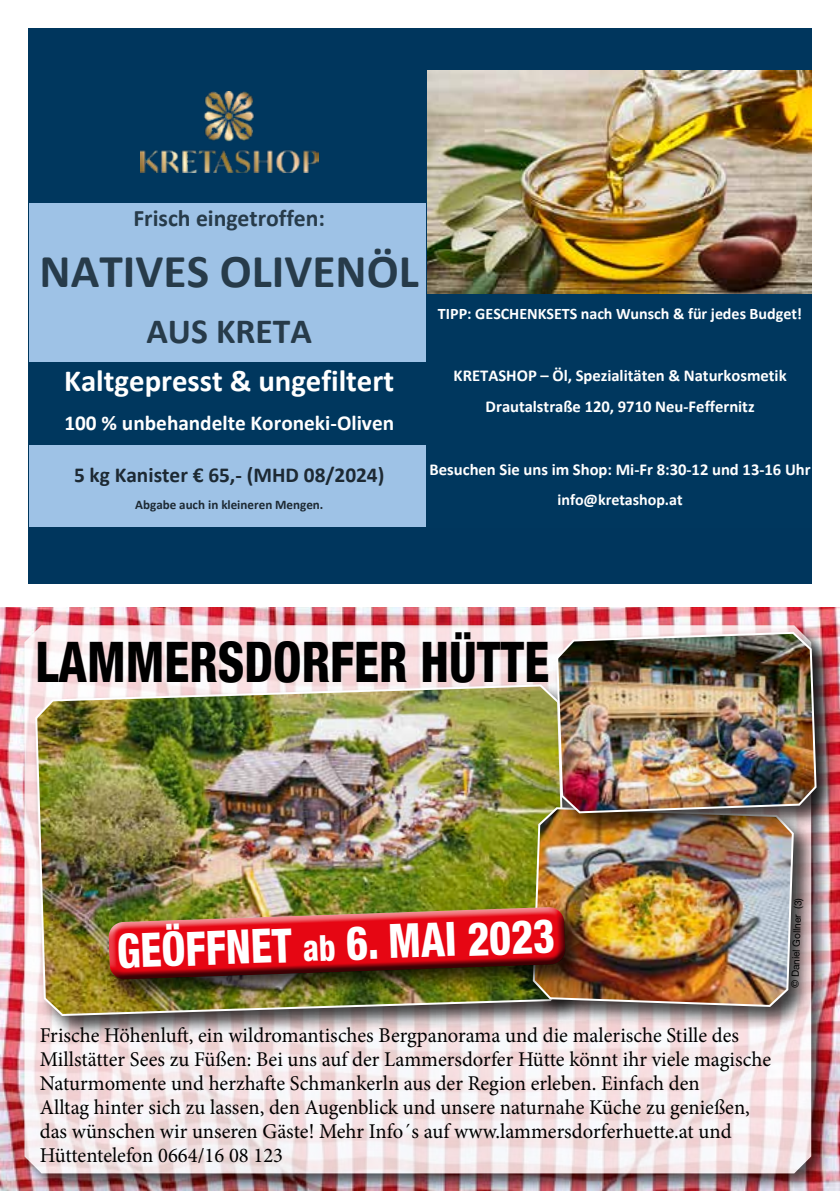
<style>
.page{position:relative;width:840px;height:1191px;background:#fff}
.page>*{position:absolute;margin:0;border:0;box-sizing:border-box;transform-origin:0 0}
.t1{font:800 condensed 55.8px "Helvetica Neue LT Com";color:#000;scale:.89 1}
.t2{font:700 47.2px "Calibri";color:#273b4a}
.t3{font:800 condensed 47px "Helvetica Neue LT Com";color:#fff;scale:.89 1}
.t4{font:700 35.4px "Calibri";color:#273b4a}
.t5{font:700 30.8px "Calibri";color:#fff}
.t6{font:700 23.8px "Calibri";color:#273b4a}
.t7{font:700 21.4px "Calibri";color:#1d2933}
.t8{font:700 21.2px "Calibri";color:#fff}
.t9{font:21px/24px "Minion Pro";color:#000}
.t10{font:700 16.6px/31.2px "Calibri";color:#fff;text-align:center}
.t11{font:700 16px "Calibri";color:#fff}
.t12{font:700 13px "Calibri";color:#1d2933}
.t13{font:10px "Helvetica Neue LT Std";color:#000}
.s1{font-size:35.8px}
</style>
<div class="page">
<img style="left:0;top:607px;width:839px;height:584px">
<div style="left:21px;top:622px;width:808px;height:569px;background:#000;opacity:.75"></div>
<svg style="left:24px;top:625px;width:786px;height:548px"></svg>
<div style="left:32px;top:681px;width:559px;height:358px;background:#000;opacity:.75"></div>
<img style="left:34px;top:683px;width:518px;height:334px">
<div style="left:529px;top:803px;width:288px;height:228px;background:#000;opacity:.75"></div>
<img style="left:531px;top:805px;width:263px;height:203px">
<div style="left:552px;top:628px;width:287px;height:209px;background:#000;opacity:.75"></div>
<img style="left:555px;top:631px;width:262px;height:183px">
<div style="left:104px;top:903px;width:486px;height:101px;background:#000;opacity:.75"></div>
<img style="left:106px;top:903px;width:462px;height:78px">
<div style="left:28px;top:28px;width:783px;height:555px;background:#00365d"></div>
<div style="left:29px;top:204px;width:400px;height:38px;background:#9ec2e6"></div>
<div style="left:29px;top:242px;width:400px;height:67px;background:#9ec2e6"></div>
<div style="left:29px;top:309px;width:400px;height:53px;background:#9ec2e6"></div>
<div style="left:29px;top:445px;width:400px;height:16px;background:#9ec2e6"></div>
<div style="left:29px;top:461px;width:400px;height:36px;background:#9ec2e6"></div>
<div style="left:29px;top:497px;width:400px;height:29px;background:#9ec2e6"></div>
<img style="left:140px;top:92px;width:178px;height:80px">
<div style="left:426px;top:70px;width:385px;height:234px;background:#00375e"></div>
<div style="left:426px;top:304px;width:385px;height:30px;background:#00375e"></div>
<div style="left:426px;top:334px;width:385px;height:31px;background:#00375e"></div>
<div style="left:426px;top:427px;width:385px;height:32px;background:#00375e"></div>
<div style="left:426px;top:459px;width:385px;height:31px;background:#00375e"></div>
<div style="left:426px;top:490px;width:385px;height:37px;background:#00375e"></div>
<img style="left:427px;top:71px;width:384px;height:222px">
<p class="t6" style="left:133px;top:201px;width:193px">Frisch eingetroffen:</p>
<h2 class="t2" style="left:40px;top:238px;width:380px">NATIVES OLIVENÖL</h2>
<h3 class="t4" style="left:146px;top:306px;width:167px">AUS KRETA</h3>
<h3 class="t5" style="left:64px;top:359px;width:331px">Kaltgepresst &amp; ungefiltert</h3>
<p class="t8" style="left:64px;top:407px;width:331px">100 % unbehandelte Koroneki-Oliven</p>
<p class="t7" style="left:74px;top:459px;width:311px">5 kg Kanister € 65,- (MHD 08/2024)</p>
<p class="t12" style="left:135px;top:495px;width:189px">Abgabe auch in kleineren Mengen.</p>
<p class="t11" style="left:437px;top:302px;width:365px">TIPP: GESCHENKSETS nach Wunsch &amp; für jedes Budget!</p>
<p class="t10" style="left:453px;top:359px;width:334px">KRETASHOP – Öl, Spezialitäten &amp; Naturkosmetik<br>Drautalstraße 120, 9710 Neu-Feffernitz</p>
<p class="t10" style="left:429px;top:453px;width:382px">Besuchen Sie uns im Shop: Mi-Fr 8:30-12 und 13-16 Uhr</p>
<p class="t11" style="left:557px;top:489px;width:127px">info@kretashop.at</p>
<h1 class="t1" style="left:35px;top:628px;width:578px">LAMMERSDORFER HÜTTE</h1>
<h3 class="t3" style="left:116px;top:922px;width:493px;rotate:-2deg">GEÖFFNET <span class="s1">ab</span> 6. MAI 2023</h3>
<p class="t9" style="left:40px;top:1023px;width:732px">Frische Höhenluft, ein wildromantisches Bergpanorama und die malerische Stille des Millstätter Sees zu Füßen: Bei uns auf der Lammersdorfer Hütte könnt ihr viele magische Naturmomente und herzhafte Schmankerln aus der Region erleben. Einfach den<br>Alltag hinter sich zu lassen, den Augenblick und unsere naturnahe Küche zu genießen, das wünschen wir unseren Gäste! Mehr Info´s auf www.lammersdorferhuette.at und Hüttentelefon 0664/16 08 123</p>
<p class="t13" style="left:788px;top:987px;width:91px;rotate:-88deg">© Daniel Gollner (3)</p>
</div>
